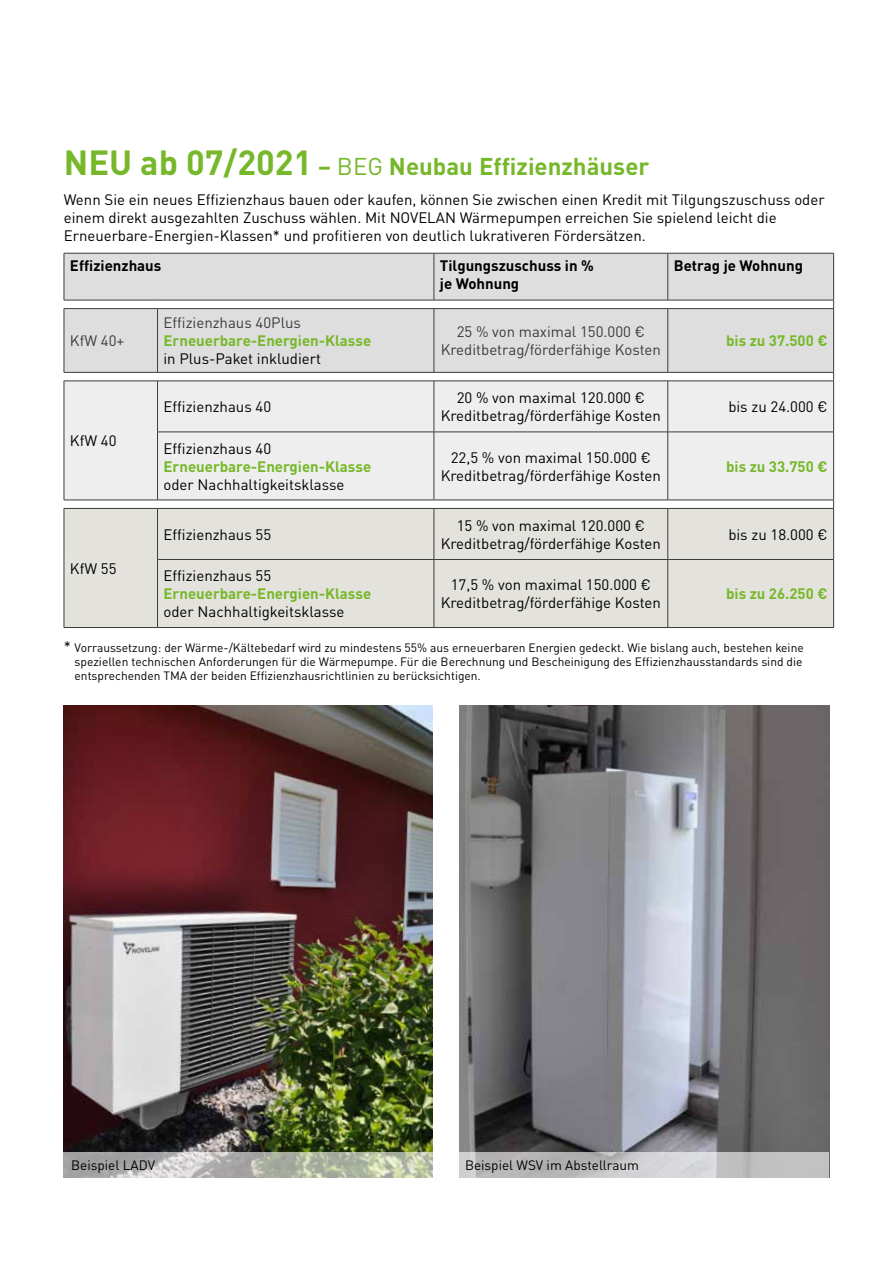
<style>
.page{position:relative;width:893px;height:1263px;background:#fff}
.page>*{position:absolute;margin:0;border:0;box-sizing:border-box;transform-origin:0 0}
.t1{font:700 24px "DIN Pro";color:#76b82a}
.t2{font:15px/18px "DIN Pro";color:#000;text-align:center}
.t3{font:700 15px "DIN Pro";color:#76b82a}
.t4{font:15px/18px "DIN Pro";color:#3c3c3b;text-align:center}
.t5{font:700 15px/18px "DIN Pro";color:#000}
.t6{font:13.5px "DIN Pro";color:#000}
.t7{font:12px/14.4px "DIN Pro";color:#000;text-align:justify}
.s1{font-size:34.5px}
.s2{font-weight:400}
.s3{font-size:15px}
</style>
<div class="page">
<svg style="left:65px;top:254px;width:768px;height:118px;background:#dedede"></svg>
<div style="left:65px;top:382px;width:768px;height:118px;background:#eee"></div>
<div style="left:65px;top:509px;width:768px;height:118px;background:#e3e2dc"></div>
<hr style="left:64px;top:253px;width:94px;height:1px;background:#3c3c3b">
<hr style="left:64px;top:253px;width:1px;height:47px;background:#3c3c3b">
<hr style="left:158px;top:253px;width:276px;height:1px;background:#3c3c3b">
<hr style="left:434px;top:253px;width:234px;height:1px;background:#3c3c3b">
<hr style="left:434px;top:253px;width:1px;height:47px;background:#3c3c3b">
<hr style="left:668px;top:253px;width:166px;height:1px;background:#3c3c3b">
<hr style="left:667px;top:253px;width:1px;height:47px;background:#3c3c3b">
<hr style="left:833px;top:253px;width:1px;height:47px;background:#3c3c3b">
<hr style="left:64px;top:309px;width:1px;height:63px;background:#3c3c3b">
<hr style="left:157px;top:309px;width:1px;height:63px;background:#3c3c3b">
<hr style="left:434px;top:309px;width:1px;height:63px;background:#3c3c3b">
<hr style="left:667px;top:309px;width:1px;height:63px;background:#3c3c3b">
<hr style="left:833px;top:309px;width:1px;height:63px;background:#3c3c3b">
<hr style="left:64px;top:381px;width:1px;height:51px;background:#3c3c3b">
<hr style="left:157px;top:381px;width:1px;height:51px;background:#3c3c3b">
<hr style="left:434px;top:381px;width:1px;height:51px;background:#3c3c3b">
<hr style="left:667px;top:381px;width:1px;height:51px;background:#3c3c3b">
<hr style="left:833px;top:381px;width:1px;height:51px;background:#3c3c3b">
<hr style="left:64px;top:432px;width:1px;height:68px;background:#3c3c3b">
<hr style="left:157px;top:432px;width:1px;height:68px;background:#3c3c3b">
<hr style="left:434px;top:432px;width:1px;height:68px;background:#3c3c3b">
<hr style="left:667px;top:432px;width:1px;height:68px;background:#3c3c3b">
<hr style="left:833px;top:432px;width:1px;height:68px;background:#3c3c3b">
<hr style="left:64px;top:509px;width:1px;height:50px;background:#3c3c3b">
<hr style="left:157px;top:509px;width:1px;height:50px;background:#3c3c3b">
<hr style="left:434px;top:509px;width:1px;height:50px;background:#3c3c3b">
<hr style="left:667px;top:509px;width:1px;height:50px;background:#3c3c3b">
<hr style="left:833px;top:509px;width:1px;height:50px;background:#3c3c3b">
<hr style="left:64px;top:559px;width:1px;height:68px;background:#3c3c3b">
<hr style="left:157px;top:560px;width:1px;height:67px;background:#3c3c3b">
<hr style="left:434px;top:560px;width:1px;height:67px;background:#3c3c3b">
<hr style="left:667px;top:560px;width:1px;height:67px;background:#3c3c3b">
<hr style="left:833px;top:560px;width:1px;height:67px;background:#3c3c3b">
<hr style="left:64px;top:300px;width:94px;height:1px;background:#3c3c3b">
<hr style="left:158px;top:300px;width:276px;height:1px;background:#3c3c3b">
<hr style="left:434px;top:300px;width:234px;height:1px;background:#3c3c3b">
<hr style="left:668px;top:300px;width:166px;height:1px;background:#3c3c3b">
<hr style="left:64px;top:308px;width:94px;height:1px;background:#3c3c3b">
<hr style="left:158px;top:308px;width:276px;height:1px;background:#3c3c3b">
<hr style="left:434px;top:308px;width:234px;height:1px;background:#3c3c3b">
<hr style="left:668px;top:308px;width:166px;height:1px;background:#3c3c3b">
<hr style="left:64px;top:372px;width:94px;height:1px;background:#3c3c3b">
<hr style="left:158px;top:372px;width:276px;height:1px;background:#3c3c3b">
<hr style="left:434px;top:372px;width:234px;height:1px;background:#3c3c3b">
<hr style="left:668px;top:372px;width:166px;height:1px;background:#3c3c3b">
<hr style="left:64px;top:381px;width:94px;height:1px;background:#3c3c3b">
<hr style="left:158px;top:381px;width:276px;height:1px;background:#3c3c3b">
<hr style="left:434px;top:381px;width:234px;height:1px;background:#3c3c3b">
<hr style="left:668px;top:381px;width:166px;height:1px;background:#3c3c3b">
<hr style="left:157px;top:432px;width:277px;height:1px;background:#3c3c3b">
<hr style="left:434px;top:432px;width:234px;height:1px;background:#3c3c3b">
<hr style="left:668px;top:432px;width:166px;height:1px;background:#3c3c3b">
<hr style="left:64px;top:500px;width:94px;height:1px;background:#3c3c3b">
<hr style="left:158px;top:500px;width:276px;height:1px;background:#3c3c3b">
<hr style="left:434px;top:500px;width:234px;height:1px;background:#3c3c3b">
<hr style="left:668px;top:500px;width:166px;height:1px;background:#3c3c3b">
<hr style="left:64px;top:508px;width:94px;height:1px;background:#3c3c3b">
<hr style="left:158px;top:508px;width:276px;height:1px;background:#3c3c3b">
<hr style="left:434px;top:508px;width:234px;height:1px;background:#3c3c3b">
<hr style="left:668px;top:508px;width:166px;height:1px;background:#3c3c3b">
<hr style="left:157px;top:559px;width:277px;height:1px;background:#3c3c3b">
<hr style="left:434px;top:559px;width:234px;height:1px;background:#3c3c3b">
<hr style="left:668px;top:559px;width:166px;height:1px;background:#3c3c3b">
<hr style="left:64px;top:627px;width:94px;height:1px;background:#3c3c3b">
<hr style="left:158px;top:627px;width:276px;height:1px;background:#3c3c3b">
<hr style="left:434px;top:627px;width:234px;height:1px;background:#3c3c3b">
<hr style="left:668px;top:627px;width:166px;height:1px;background:#3c3c3b">
<img style="left:64px;top:706px;width:369px;height:446px">
<svg style="left:64px;top:1152px;width:369px;height:26px;background:#b5b8ae"></svg>
<img style="left:459px;top:706px;width:370px;height:446px">
<svg style="left:459px;top:1152px;width:370px;height:26px;background:#c2c1c3"></svg>
<h1 class="t1" style="left:64px;top:148px;width:587px"><span class="s1">NEU ab 07/2021</span> – <span class="s2">BEG</span> Neubau Effizienzhäuser</h1>
<p class="t2" style="left:64px;top:189px;width:762px;text-align:left">Wenn Sie ein neues Effizienzhaus bauen oder kaufen, können Sie zwischen einen Kredit mit Tilgungszuschuss oder einem direkt ausgezahlten Zuschuss wählen. Mit NOVELAN Wärmepumpen erreichen Sie spielend leicht die<br>Erneuerbare-Energien-Klassen* und profitieren von deutlich lukrativeren Fördersätzen.</p>
<p class="t5" style="left:70px;top:255px;width:93px">Effizienzhaus</p>
<p class="t5" style="left:440px;top:255px;width:155px">Tilgungszuschuss in % je Wohnung</p>
<p class="t5" style="left:674px;top:255px;width:131px">Betrag je Wohnung</p>
<p class="t4" style="left:70px;top:330px;width:56px">KfW 40+</p>
<p class="t2" style="left:70px;top:430px;width:48px">KfW 40</p>
<p class="t2" style="left:70px;top:558px;width:48px">KfW 55</p>
<p class="t4" style="left:164px;top:312px;width:139px">Effizienzhaus 40Plus</p>
<p class="t3" style="left:164px;top:329px;width:209px">Erneuerbare-Energien-Klasse</p>
<p class="t2" style="left:164px;top:348px;width:159px">in Plus-Paket inkludiert</p>
<p class="t4" style="left:441px;top:321px;width:222px">25 % von maximal 150.000 €<br>Kreditbetrag/förderfähige Kosten</p>
<p class="t3" style="left:726px;top:329px;width:103px">bis zu 37.500 €</p>
<p class="t2" style="left:164px;top:396px;width:109px">Effizienzhaus 40</p>
<p class="t2" style="left:441px;top:387px;width:222px">20 % von maximal 120.000 €<br>Kreditbetrag/förderfähige Kosten</p>
<p class="t2" style="left:728px;top:396px;width:101px">bis zu 24.000 €</p>
<p class="t2" style="left:164px;top:438px;width:109px">Effizienzhaus 40</p>
<p class="t3" style="left:164px;top:454px;width:209px">Erneuerbare-Energien-Klasse</p>
<p class="t2" style="left:164px;top:474px;width:183px">oder Nachhaltigkeitsklasse</p>
<p class="t2" style="left:441px;top:447px;width:222px">22,5 % von maximal 150.000 €<br>Kreditbetrag/förderfähige Kosten</p>
<p class="t3" style="left:726px;top:454px;width:103px">bis zu 33.750 €</p>
<p class="t2" style="left:164px;top:524px;width:109px">Effizienzhaus 55</p>
<p class="t2" style="left:441px;top:515px;width:222px">15 % von maximal 120.000 €<br>Kreditbetrag/förderfähige Kosten</p>
<p class="t2" style="left:728px;top:524px;width:101px">bis zu 18.000 €</p>
<p class="t2" style="left:164px;top:565px;width:109px">Effizienzhaus 55</p>
<p class="t3" style="left:164px;top:582px;width:209px">Erneuerbare-Energien-Klasse</p>
<p class="t2" style="left:164px;top:601px;width:183px">oder Nachhaltigkeitsklasse</p>
<p class="t2" style="left:441px;top:574px;width:222px">17,5 % von maximal 150.000 €<br>Kreditbetrag/förderfähige Kosten</p>
<p class="t3" style="left:726px;top:582px;width:103px">bis zu 26.250 €</p>
<p class="t7" style="left:75px;top:639px;width:731px;text-indent:-11px"><span class="s3">*</span> Vorraussetzung: der Wärme-/Kältebedarf wird zu mindestens 55% aus erneuerbaren Energien gedeckt. Wie bislang auch, bestehen keine speziellen technischen Anforderungen für die Wärmepumpe. Für die Berechnung und Bescheinigung des Effizienzhausstandards sind die entsprechenden TMA der beiden Effizienzhausrichtlinien zu berücksichtigen.</p>
<p class="t6" style="left:71px;top:1155px;width:85px">Beispiel LADV</p>
<p class="t6" style="left:465px;top:1155px;width:175px">Beispiel WSV im Abstellraum</p>
</div>
